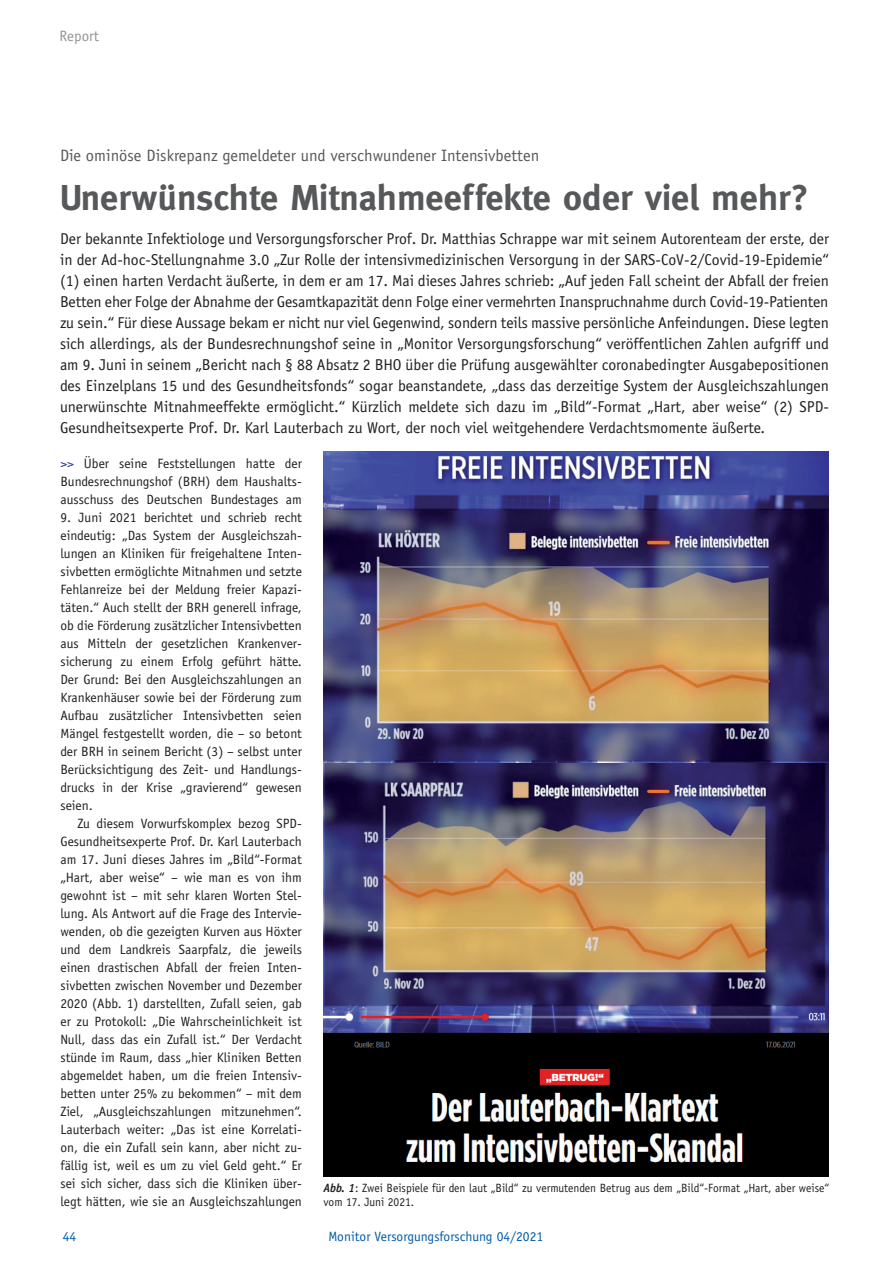
<style>
.page{position:relative;width:893px;height:1263px;background:#fff}
.page>*{position:absolute;margin:0;border:0;box-sizing:border-box;transform-origin:0 0}
.t1{font:700 36px "Meta";color:#57585a}
.t2{font:16.5px "Officina Sans";color:#57585a}
.t3{font:15.75px/21px "Officina Sans";color:#231f20;text-align:justify}
.t4{font:15px "Officina Sans";color:#939598}
.t5{font:13.5px/18px "Officina Sans";color:#231f20;text-align:justify}
.t6{font:13.5px "Officina Sans";color:#015aaa}
.t7{font:12px/14.4px "Officina Sans";color:#231f20;scale:.96 1}
.s1{color:#323f99}
.s2{font-weight:700;font-style:italic}
</style>
<div class="page">
<img style="left:323px;top:451px;width:506px;height:726px">
<p class="t4" style="left:60px;top:27px;width:41px">Report</p>
<p class="t2" style="left:60px;top:146px;width:481px">Die ominöse Diskrepanz gemeldeter und verschwundener Intensivbetten</p>
<h1 class="t1" style="left:60px;top:177px;width:750px">Unerwünschte Mitnahmeeffekte oder viel mehr?</h1>
<p class="t3" style="left:60px;top:228px;width:770px">Der bekannte Infektiologe und Versorgungsforscher Prof. Dr. Matthias Schrappe war mit seinem Autorenteam der erste, der in der Ad-hoc-Stellungnahme 3.0 „Zur Rolle der intensivmedizinischen Versorgung in der SARS-CoV-2/Covid-19-Epidemie“ (1) einen harten Verdacht äußerte, in dem er am 17. Mai dieses Jahres schrieb: „Auf jeden Fall scheint der Abfall der freien Betten eher Folge der Abnahme der Gesamtkapazität denn Folge einer vermehrten Inanspruchnahme durch Covid-19-Patienten zu sein.“ Für diese Aussage bekam er nicht nur viel Gegenwind, sondern teils massive persönliche Anfeindungen. Diese legten sich allerdings, als der Bundesrechnungshof seine in „Monitor Versorgungsforschung“ veröffentlichen Zahlen aufgriff und am 9. Juni in seinem „Bericht nach § 88 Absatz 2 BHO über die Prüfung ausgewählter coronabedingter Ausgabepositionen des Einzelplans 15 und des Gesundheitsfonds“ sogar beanstandete, „dass das derzeitige System der Ausgleichszahlungen unerwünschte Mitnahmeeffekte ermöglicht.“ Kürzlich meldete sich dazu im „Bild“-Format „Hart, aber weise“ (2) SPD-Gesundheitsexperte Prof. Dr. Karl Lauterbach zu Wort, der noch viel weitgehendere Verdachtsmomente äußerte.</p>
<p class="t5" style="left:60px;top:454px;width:243px"><span class="s1">&gt;&gt;</span> Über seine Feststellungen hatte der Bundesrechnungshof (BRH) dem Haushalts&shy;ausschuss des Deutschen Bundestages am</p>
<p class="t5" style="left:60px;top:508px;width:243px">9. Juni 2021 berichtet und schrieb recht eindeutig: „Das System der Ausgleichszah&shy;lungen an Kliniken für freigehaltene Inten&shy;sivbetten ermöglichte Mitnahmen und setzte Fehlanreize bei der Meldung freier Kapazi&shy;täten.“ Auch stellt der BRH generell infrage, ob die Förderung zusätzlicher Intensivbetten aus Mitteln der gesetzlichen Krankenver&shy;sicherung zu einem Erfolg geführt hätte.<br>Der Grund: Bei den Ausgleichszahlungen an Krankenhäuser sowie bei der Förderung zum Aufbau zusätzlicher Intensivbetten seien Mängel festgestellt worden, die – so betont der BRH in seinem Bericht (3) – selbst unter Berücksichtigung des Zeit- und Handlungs&shy;drucks in der Krise „gravierend“ gewesen seien.</p>
<p class="t5" style="left:60px;top:814px;width:243px;text-indent:17px">Zu diesem Vorwurfskomplex bezog SPD-Gesundheitsexperte Prof. Dr. Karl Lauterbach am 17. Juni dieses Jahres im „Bild“-Format „Hart, aber weise“ – wie man es von ihm gewohnt ist – mit sehr klaren Worten Stel&shy;lung. Als Antwort auf die Frage des Intervie&shy;wenden, ob die gezeigten Kurven aus Höxter und dem Landkreis Saarpfalz, die jeweils einen drastischen Abfall der freien Inten&shy;sivbetten zwischen November und Dezember 2020 (Abb. 1) darstellten, Zufall seien, gab er zu Protokoll: „Die Wahrscheinlichkeit ist Null, dass das ein Zufall ist.“ Der Verdacht stünde im Raum, dass „hier Kliniken Betten abgemeldet haben, um die freien Intensiv&shy;betten unter 25% zu bekommen“ – mit dem Ziel, „Ausgleichszahlungen mitzunehmen“.<br>Lauterbach weiter: „Das ist eine Korrelati&shy;on, die ein Zufall sein kann, aber nicht zu&shy;fällig ist, weil es um zu viel Geld geht.“ Er sei sich sicher, dass sich die Kliniken über&shy;legt hätten, wie sie an Ausgleichszahlungen</p>
<p class="t7" style="left:323px;top:1180px;width:528px"><span class="s2">Abb. 1</span>: Zwei Beispiele für den laut „Bild“ zu vermutenden Betrug aus dem „Bild“-Format „Hart, aber weise“ vom 17. Juni 2021.</p>
<p class="t6" style="left:63px;top:1228px;width:15px">44</p>
<p class="t6" style="left:329px;top:1228px;width:216px">Monitor Versorgungsforschung 04/2021</p>
</div>
